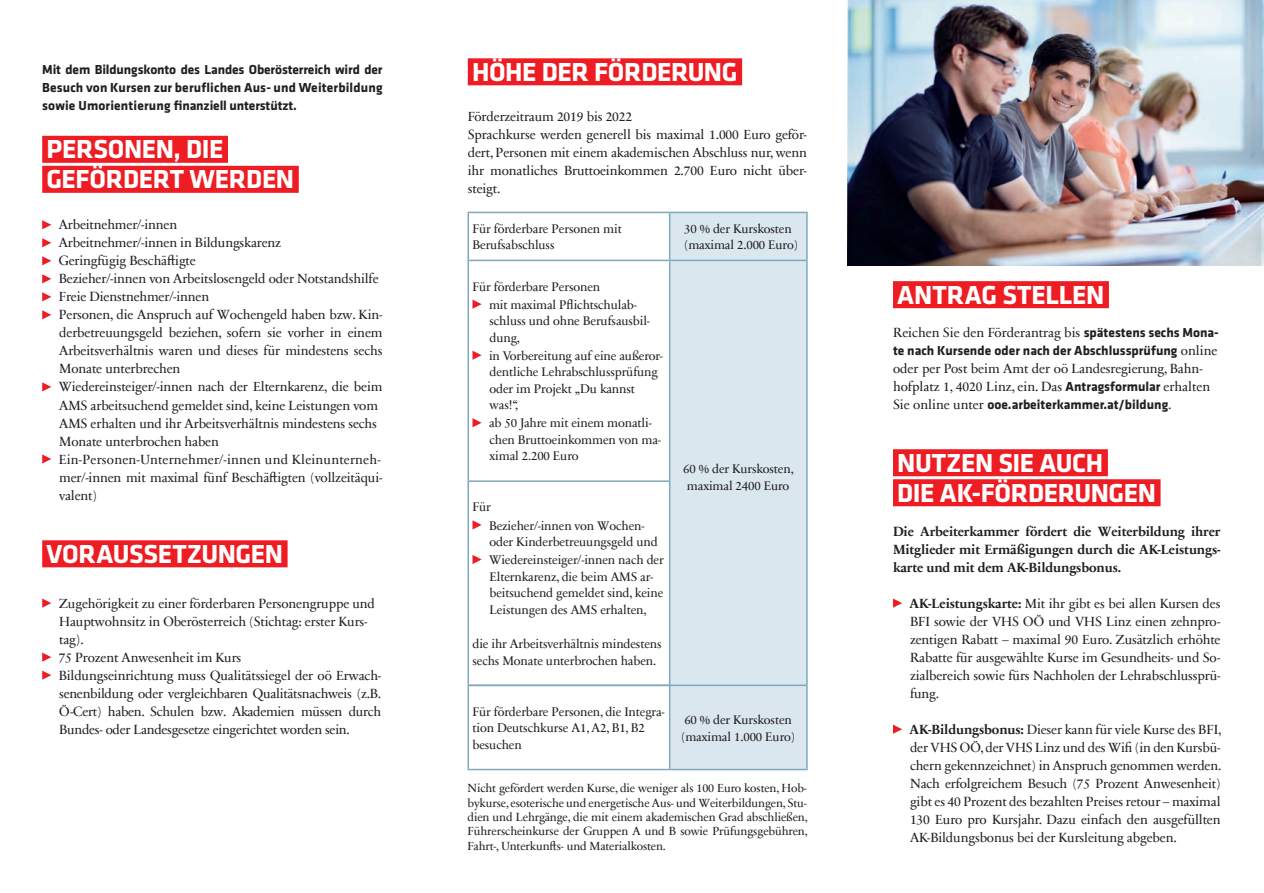
<style>
.page{position:relative;width:1264px;height:893px;background:#fff}
.page>*{position:absolute;margin:0;border:0;box-sizing:border-box;transform-origin:0 0}
.t1{font:700 27px/30px "Klavika Basic";letter-spacing:-.015em;color:#fff}
.t2{font:13.5px/18px "Sabon Next Com";letter-spacing:-.01em;color:#231f20}
.t3{font:700 13.5px/18px "Klavika Basic";color:#231f20;text-align:justify}
.t4{font:700 13.5px/18px "Sabon Next Com";letter-spacing:-.01em;color:#231f20;text-align:justify}
.t5{font:12.75px/16.5px "Sabon Next Com";letter-spacing:-.01em;color:#231f20}
.t6{font:12px/14.4px "Sabon Next Com";letter-spacing:-.01em;color:#231f20;text-align:justify}
.s1{font-family:"Klavika Basic";font-weight:700}
.s2{font-family:"Sabon Next Com";font-weight:400}
.s3{font-weight:700}
</style>
<div class="page">
<div style="left:42px;top:136px;width:186px;height:27px;background:#ee1d23"></div>
<div style="left:42px;top:166px;width:257px;height:27px;background:#ee1d23"></div>
<svg style="left:42px;top:220px;width:9px;height:9px"></svg>
<svg style="left:42px;top:238px;width:9px;height:9px"></svg>
<svg style="left:42px;top:256px;width:9px;height:9px"></svg>
<svg style="left:42px;top:274px;width:9px;height:9px"></svg>
<svg style="left:42px;top:292px;width:9px;height:9px"></svg>
<svg style="left:42px;top:310px;width:9px;height:9px"></svg>
<svg style="left:42px;top:382px;width:9px;height:9px"></svg>
<svg style="left:42px;top:454px;width:9px;height:9px"></svg>
<div style="left:42px;top:540px;width:245px;height:27px;background:#ee1d23"></div>
<svg style="left:42px;top:598px;width:9px;height:9px"></svg>
<svg style="left:42px;top:652px;width:9px;height:9px"></svg>
<svg style="left:42px;top:670px;width:9px;height:9px"></svg>
<div style="left:893px;top:449px;width:214px;height:27px;background:#ee1d23"></div>
<div style="left:893px;top:479px;width:267px;height:27px;background:#ee1d23"></div>
<svg style="left:893px;top:598px;width:9px;height:9px"></svg>
<svg style="left:893px;top:724px;width:9px;height:9px"></svg>
<div style="left:893px;top:281px;width:215px;height:27px;background:#ee1d23"></div>
<div style="left:468px;top:58px;width:274px;height:27px;background:#ee1d23"></div>
<div style="left:670px;top:213px;width:136px;height:555px;background:#dae7ee"></div>
<hr style="left:467px;top:212px;width:202px;height:1px;background:#7fa8bc">
<hr style="left:467px;top:213px;width:2px;height:46px;background:#7fa8bc">
<hr style="left:669px;top:212px;width:138px;height:1px;background:#7fa8bc">
<hr style="left:669px;top:213px;width:1px;height:46px;background:#7fa8bc">
<hr style="left:806px;top:213px;width:1px;height:46px;background:#7fa8bc">
<hr style="left:467px;top:259px;width:202px;height:2px;background:#7fa8bc">
<hr style="left:467px;top:261px;width:2px;height:219px;background:#7fa8bc">
<hr style="left:669px;top:259px;width:138px;height:2px;background:#7fa8bc">
<hr style="left:669px;top:261px;width:1px;height:219px;background:#7fa8bc">
<hr style="left:806px;top:261px;width:1px;height:220px;background:#7fa8bc">
<hr style="left:467px;top:480px;width:203px;height:2px;background:#7fa8bc">
<hr style="left:467px;top:482px;width:2px;height:202px;background:#7fa8bc">
<hr style="left:669px;top:482px;width:1px;height:202px;background:#7fa8bc">
<hr style="left:806px;top:481px;width:1px;height:204px;background:#7fa8bc">
<hr style="left:467px;top:684px;width:203px;height:2px;background:#7fa8bc">
<hr style="left:467px;top:686px;width:2px;height:82px;background:#7fa8bc">
<hr style="left:669px;top:686px;width:1px;height:82px;background:#7fa8bc">
<hr style="left:806px;top:685px;width:1px;height:83px;background:#7fa8bc">
<hr style="left:467px;top:768px;width:202px;height:2px;background:#7fa8bc">
<hr style="left:669px;top:768px;width:138px;height:2px;background:#7fa8bc">
<svg style="left:472px;top:299px;width:9px;height:10px"></svg>
<svg style="left:472px;top:350px;width:9px;height:10px"></svg>
<svg style="left:472px;top:418px;width:9px;height:9px"></svg>
<svg style="left:472px;top:520px;width:9px;height:9px"></svg>
<svg style="left:472px;top:555px;width:9px;height:9px"></svg>
<hr style="left:469px;top:684px;width:337px;height:2px;background:#7fa8bc">
<img style="left:847px;top:0;width:416px;height:265px">
<p class="t3" style="left:42px;top:59px;width:342px">Mit dem Bildungskonto des Landes Oberösterreich wird der Besuch von Kursen zur beruflichen Aus- und Weiterbildung sowie Umorientierung finanziell unterstützt.</p>
<h1 class="t1" style="left:46px;top:133px;width:249px">PERSONEN, DIE<br>GEFÖRDERT WERDEN</h1>
<p class="t2" style="left:59px;top:215px;width:325px">Arbeitnehmer/-innen<br>Arbeitnehmer/-innen in Bildungskarenz<br>Geringfügig Beschäftigte<br>Bezieher/-innen von Arbeitslosengeld oder Notstandshilfe Freie Dienstnehmer/-innen<br>Personen, die Anspruch auf Wochengeld haben bzw. Kin&shy;derbetreuungsgeld beziehen, sofern sie vorher in einem Arbeitsverhältnis waren und dieses für mindestens sechs Monate unterbrechen<br>Wiedereinsteiger/-innen nach der Elternkarenz, die beim AMS arbeitsuchend gemeldet sind, keine Leistungen vom AMS erhalten und ihr Arbeitsverhältnis mindestens sechs Monate unterbrochen haben Ein-Personen-Unternehmer/-innen und Kleinunterneh&shy;mer/-innen mit maximal fünf Beschäftigten (vollzeitäqui&shy;valent)</p>
<h1 class="t1" style="left:46px;top:537px;width:238px">VORAUSSETZUNGEN</h1>
<p class="t2" style="left:59px;top:593px;width:324px">Zugehörigkeit zu einer förderbaren Personengruppe und Hauptwohnsitz in Oberösterreich (Stichtag: erster Kurs&shy;tag).<br>75 Prozent Anwesenheit im Kurs<br>Bildungseinrichtung muss Qualitätssiegel der oö Erwach&shy;senenbildung oder vergleichbaren Qualitätsnachweis (z.B.<br>Ö-Cert) haben. Schulen bzw. Akademien müssen durch Bundes- oder Landesgesetze eingerichtet worden sein.</p>
<h1 class="t1" style="left:472px;top:56px;width:267px">HÖHE DER FÖRDERUNG</h1>
<p class="t2" style="left:468px;top:107px;width:340px">Förderzeitraum 2019 bis 2022<br>Sprachkurse werden generell bis maximal 1.000 Euro geför&shy;dert, Personen mit einem akademischen Abschluss nur, wenn ihr monatliches Bruttoeinkommen 2.700 Euro nicht über&shy;steigt.</p>
<p class="t5" style="left:472px;top:220px;width:151px">Für förderbare Personen mit<br>Berufsabschluss</p>
<p class="t5" style="left:684px;top:220px;width:115px">30 % der Kurskosten (maximal 2.000 Euro)</p>
<p class="t5" style="left:489px;top:277px;width:149px;line-height:18px;text-indent:-16px">Für förderbare Personen<br>mit maximal Pflichtschulab-</p>
<p class="t5" style="left:489px;top:312px;width:162px">schluss und ohne Berufsausbil&shy;dung,</p>
<p class="t5" style="left:489px;top:346px;width:175px">in Vorbereitung auf eine außeror&shy;dentliche Lehrabschlussprüfung oder im Projekt „Du kannst was!“,</p>
<p class="t5" style="left:489px;top:414px;width:173px">ab 50 Jahre mit einem monatli&shy;chen Bruttoeinkommen von ma&shy;ximal 2.200 Euro</p>
<p class="t5" style="left:489px;top:497px;width:157px;line-height:18px;text-indent:-16px">Für<br>Bezieher/-innen von Wochen-</p>
<p class="t5" style="left:489px;top:532px;width:176px;line-height:18px">oder Kinderbetreuungsgeld und<br>Wiedereinsteiger/-innen nach der</p>
<p class="t5" style="left:489px;top:567px;width:175px">Elternkarenz, die beim AMS ar&shy;beitsuchend gemeldet sind, keine<br>Leistungen des AMS erhalten,</p>
<p class="t5" style="left:472px;top:634px;width:191px">die ihr Arbeitsverhältnis mindestens sechs Monate unterbrochen haben.</p>
<p class="t5" style="left:472px;top:702px;width:194px">Für förderbare Personen, die Integra&shy;tion Deutschkurse A1, A2, B1, B2 besuchen</p>
<p class="t5" style="left:683px;top:460px;width:112px">60 % der Kurskosten, maximal 2400 Euro</p>
<p class="t5" style="left:681px;top:711px;width:115px">60 % der Kurskosten (maximal 1.000 Euro)</p>
<p class="t6" style="left:467px;top:780px;width:341px">Nicht gefördert werden Kurse, die weniger als 100 Euro kosten, Hob&shy;bykurse, esoterische und energetische Aus- und Weiterbildungen, Stu&shy;dien und Lehrgänge, die mit einem akademischen Grad abschließen, Führerscheinkurse der Gruppen A und B sowie Prüfungsgebühren, Fahrt-, Unterkunfts- und Materialkosten.</p>
<h1 class="t1" style="left:897px;top:278px;width:209px">ANTRAG STELLEN</h1>
<p class="t2" style="left:893px;top:323px;width:327px">Reichen Sie den Förderantrag bis <span class="s1">spätestens sechs Mona-</span></p>
<p class="t3" style="left:893px;top:341px;width:326px">te nach Kursende oder nach der Abschlussprüfung <span class="s2">online</span></p>
<p class="t2" style="left:893px;top:359px;width:319px">oder per Post beim Amt der oö Landesregierung, Bahn&shy;hofplatz 1, 4020 Linz, ein. Das <span class="s1">Antragsformular</span> erhalten</p>
<p class="t3" style="left:893px;top:395px;width:280px"><span class="s2">Sie online unter</span> ooe.arbeiterkammer.at/bildung<span class="s2">.</span></p>
<h1 class="t1" style="left:897px;top:446px;width:260px">NUTZEN SIE AUCH<br>DIE AK-FÖRDERUNGEN</h1>
<p class="t4" style="left:893px;top:521px;width:329px">Die Arbeiterkammer fördert die Weiterbildung ihrer Mitglieder mit Ermäßigungen durch die AK-Leistungs&shy;karte und mit dem AK-Bildungsbonus.</p>
<p class="t2" style="left:909px;top:593px;width:312px;text-align:justify"><span class="s3">AK-Leistungskarte:</span> Mit ihr gibt es bei allen Kursen des BFI sowie der VHS OÖ und VHS Linz einen zehnpro&shy;zentigen Rabatt – maximal 90 Euro. Zusätzlich erhöhte Rabatte für ausgewählte Kurse im Gesundheits- und So&shy;zialbereich sowie fürs Nachholen der Lehrabschlussprü&shy;fung.</p>
<p class="t2" style="left:909px;top:719px;width:313px;text-align:justify"><span class="s3">AK-Bildungsbonus:</span> Dieser kann für viele Kurse des BFI, der VHS OÖ, der VHS Linz und des Wifi (in den Kursbü&shy;chern gekennzeichnet) in Anspruch genommen werden.<br>Nach erfolgreichem Besuch (75 Prozent Anwesenheit) gibt es 40 Prozent des bezahlten Preises retour – maximal 130 Euro pro Kursjahr. Dazu einfach den ausgefüllten AK-Bildungsbonus bei der Kursleitung abgeben.</p>
</div>
